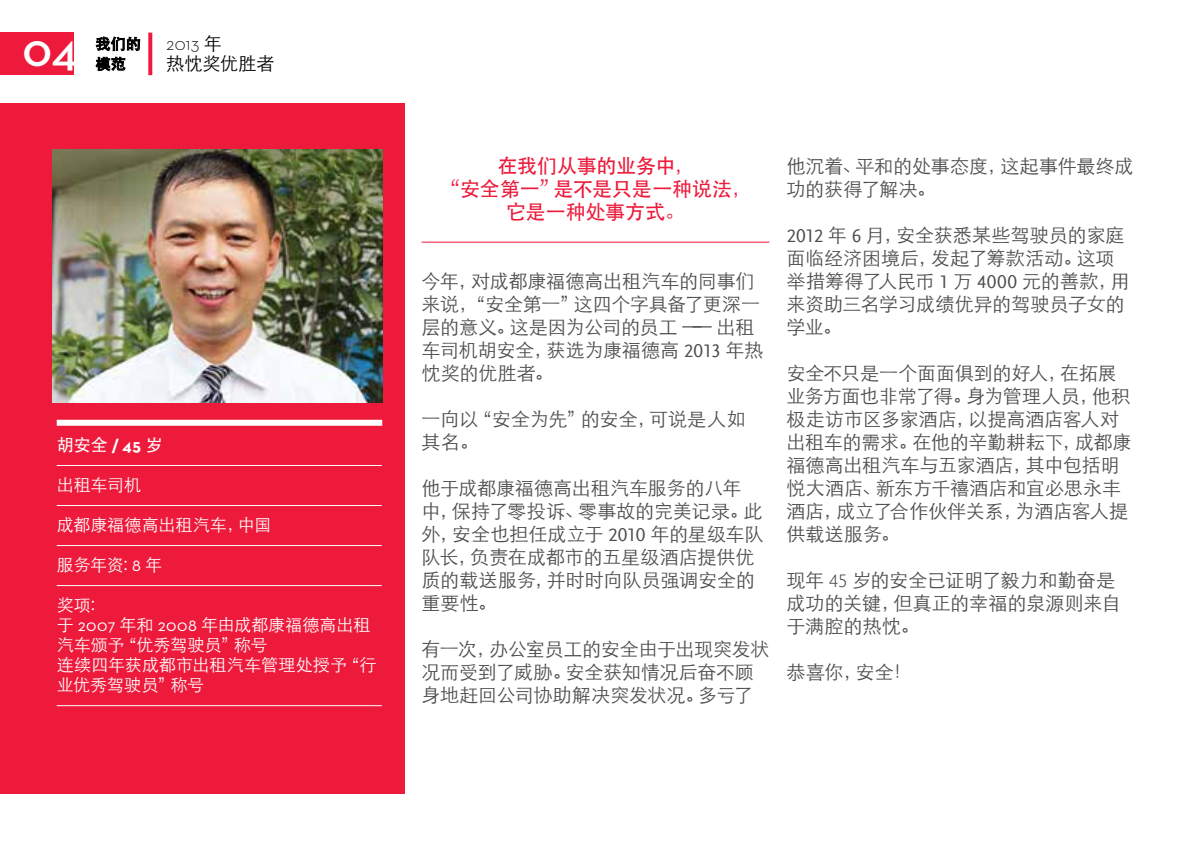
<style>
.page{position:relative;width:1191px;height:851px;background:#fff}
.page>*{position:absolute;margin:0;border:0;box-sizing:border-box;transform-origin:0 0}
.t1{font:600 48px "Neutra Text";color:#fff}
.t2{font:20px/23px "ST Heiti";letter-spacing:-.005em;color:#ed1a3b;text-align:center}
.t3{font:19px/23px "ST Xihei";letter-spacing:-.005em;color:#4d4d4f}
.t4{font:18px "ST Xihei";letter-spacing:.005em;color:#000}
.t5{font:300 18px "Neutra Text";color:#000}
.t6{font:17px/20px "ST Xihei";letter-spacing:-.005em;color:#fff}
.t7{font:17px "ST Heiti";color:#fff}
.t8{font:15px/20px "ST Heiti";color:#000}
.s1{font-family:"ST Xihei";font-weight:400}
.s2{font-family:"Neutra Text";font-weight:700}
.s3{font-family:"Neutra Text"}
.s4{font-family:"Scala Sans Offc Pro"}
.s5{font-family:"Scala Sans Offc Pro";font-weight:300}
</style>
<div class="page">
<div style="left:0;top:33px;width:74px;height:42px;background:#ed1a3b"></div>
<div style="left:0;top:103px;width:404px;height:691px;background:#ed1a3b"></div>
<div style="left:57px;top:419px;width:325px;height:6px;background:#fff"></div>
<hr style="left:57px;top:465px;width:325px;height:1px;background:#fff">
<hr style="left:57px;top:505px;width:325px;height:1px;background:#fff">
<hr style="left:57px;top:545px;width:325px;height:1px;background:#fff">
<hr style="left:57px;top:585px;width:325px;height:1px;background:#fff">
<hr style="left:57px;top:705px;width:325px;height:1px;background:#fff">
<hr style="left:421px;top:241px;width:348px;height:1px;background:#ed1a3b">
<img style="left:53px;top:149px;width:329px;height:253px">
<svg style="left:95px;top:36px;width:45px;height:35px"></svg>
<svg style="left:148px;top:33px;width:4px;height:42px"></svg>
<h1 class="t1" style="left:23px;top:21px;width:56px">04</h1>
<p class="t8" style="left:96px;top:34px;width:47px">我们的模范</p>
<p class="t5" style="left:166px;top:33px;width:57px">2013 <span class="s1">年</span></p>
<p class="t4" style="left:166px;top:55px;width:110px">热忱奖优胜者</p>
<p class="t7" style="left:57px;top:436px;width:107px">胡安全 <span class="s2">/ 45</span> 岁</p>
<p class="t6" style="left:57px;top:474px;width:86px">出租车司机</p>
<p class="t6" style="left:57px;top:514px;width:216px">成都康福德高出租汽车，中国</p>
<p class="t6" style="left:57px;top:554px;width:107px">服务年资: <span class="s3">8</span> 年</p>
<p class="t6" style="left:57px;top:594px;width:321px">奖项:<br>于 <span class="s3">2007</span> 年和 <span class="s3">2008</span> 年由成都康福德高出租汽车颁予“优秀驾驶员”称号<br>连续四年获成都市出租汽车管理处授予“行业优秀驾驶员”称号</p>
<p class="t2" style="left:440px;top:154px;width:312px">在我们从事的业务中，<br>“安全第一”是不是只是一种说法，它是一种处事方式。</p>
<p class="t3" style="left:421px;top:269px;width:343px">今年，对成都康福德高出租汽车的同事们来说，“安全第一”这四个字具备了更深一层的意义。这是因为公司的员工 —— 出租车司机胡安全，获选为康福德高 <span class="s4">2013</span> 年热忱奖的优胜者。</p>
<p class="t3" style="left:421px;top:407px;width:325px">一向以“安全为先”的安全，可说是人如其名。</p>
<p class="t3" style="left:421px;top:476px;width:343px">他于成都康福德高出租汽车服务的八年中，保持了零投诉、零事故的完美记录。此外，安全也担任成立于 <span class="s4">2010</span> 年的星级车队队长，负责在成都市的五星级酒店提供优质的载送服务，并时时向队员强调安全的重要性。</p>
<p class="t3" style="left:421px;top:637px;width:349px">有一次，办公室员工的安全由于出现突发状况而受到了威胁。安全获知情况后奋不顾身地赶回公司协助解决突发状况。多亏了</p>
<p class="t3" style="left:786px;top:154px;width:348px">他沉着、平和的处事态度，这起事件最终成功的获得了解决。</p>
<p class="t3" style="left:786px;top:223px;width:345px"><span class="s4">2012</span> 年 <span class="s4">6</span> 月，安全获悉某些驾驶员的家庭面临经济困境后，发起了筹款活动。这项举措筹得了人民币 <span class="s4">1</span> 万 <span class="s4">4000</span> 元的善款，用来资助三名学习成绩优异的驾驶员子女的学业。</p>
<p class="t3" style="left:786px;top:361px;width:346px">安全不只是一个面面俱到的好人，在拓展业务方面也非常了得。身为管理人员，他积极走访市区多家酒店，以提高酒店客人对出租车的需求。在他的辛勤耕耘下，成都康福德高出租汽车与五家酒店，其中包括明悦大酒店、新东方千禧酒店和宜必思永丰酒店，成立了合作伙伴关系，为酒店客人提供载送服务。</p>
<p class="t3" style="left:786px;top:568px;width:336px">现年 <span class="s5">45</span> 岁的安全已证明了毅力和勤奋是成功的关键，但真正的幸福的泉源则来自于满腔的热忱。</p>
<p class="t3" style="left:786px;top:660px;width:127px">恭喜你，安全！</p>
</div>
